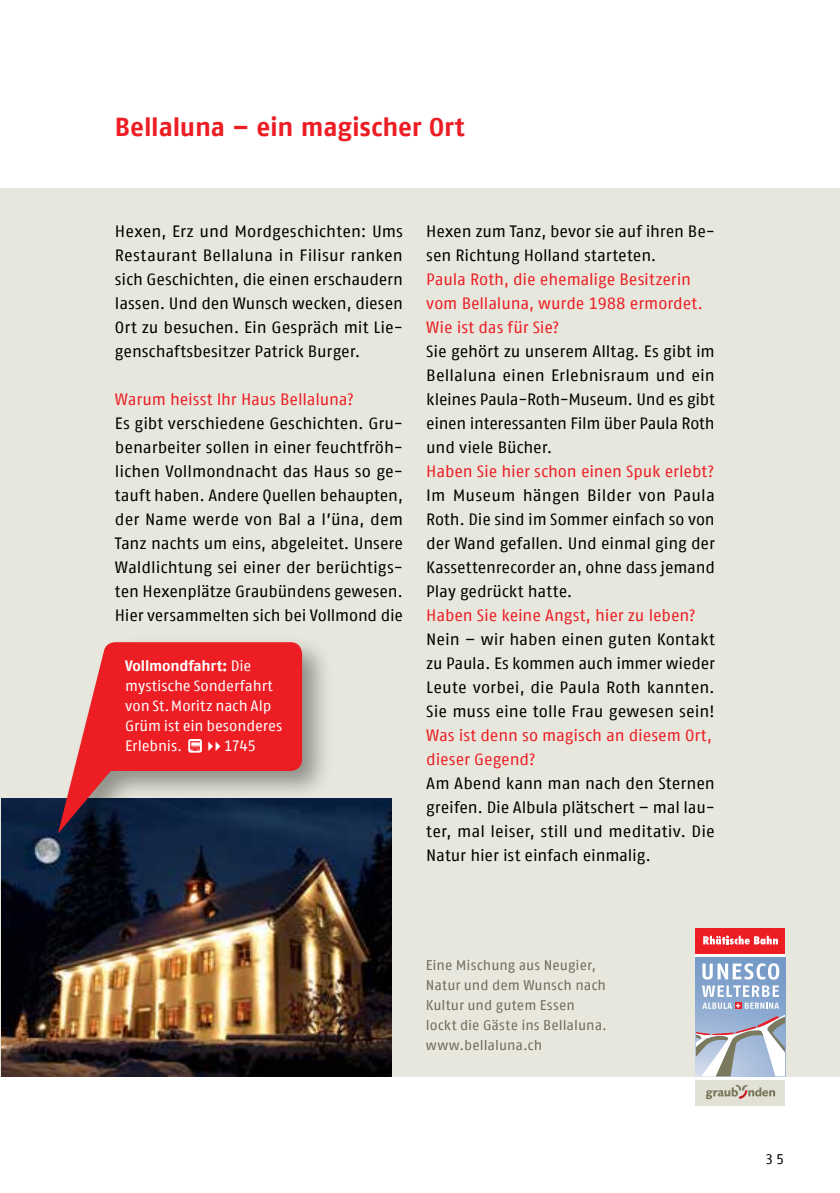
<style>
.page{position:relative;width:840px;height:1193px;background:#fff}
.page>*{position:absolute;margin:0;border:0;box-sizing:border-box;transform-origin:0 0}
.t1{font:700 26px "Fago Offc";letter-spacing:-.005em;color:#ed1d24}
.t2{font:16.4px/24px "Fago Offc";letter-spacing:-.005em;color:#000;text-align:justify}
.t3{font:16.4px/24px "Fago Offc";letter-spacing:-.01em;color:#ed1d24}
.t4{font:15px/20px "Fago Offc";letter-spacing:-.01em;color:#fff}
.t5{font:14px/20px "Fago Offc";letter-spacing:.005em;color:#6e6c59}
.t6{font:14px "Fago Offc";color:#000}
.s1{font-weight:700}
</style>
<div class="page">
<hr style="left:0;top:189px;width:2px;height:888px;background:#e7e7dd">
<div style="left:2px;top:189px;width:838px;height:888px;background:#e7e7dd"></div>
<img style="left:2px;top:799px;width:390px;height:278px">
<div style="left:53px;top:635px;width:280px;height:226px;background:#000;opacity:.38"></div>
<svg style="left:58px;top:642px;width:244px;height:192px;background:#be444c"></svg>
<div style="left:696px;top:928px;width:89px;height:29px;background:linear-gradient(to right,#fff,#fff)"></div>
<div style="left:696px;top:1076px;width:89px;height:30px;background:#fff"></div>
<div style="left:696px;top:957px;width:89px;height:119px;background:#799ec9"></div>
<div style="left:696px;top:1080px;width:89px;height:26px;background:#e2e1d6"></div>
<div style="left:696px;top:928px;width:89px;height:25px;background:#ed1d24"></div>
<svg style="left:706px;top:1085px;width:69px;height:14px"></svg>
<svg style="left:703px;top:936px;width:75px;height:8px"></svg>
<svg style="left:702px;top:963px;width:77px;height:16px"></svg>
<svg style="left:696px;top:985px;width:89px;height:91px;background:#aebacd"></svg>
<div style="left:188px;top:739px;width:14px;height:14px;background:#fff;border-radius:2px"></div>
<svg style="left:190px;top:741px;width:10px;height:10px"></svg>
<svg style="left:208px;top:742px;width:12px;height:9px"></svg>
<h1 class="t1" style="left:115px;top:112px;width:351px">Bellaluna – ein magischer Ort</h1>
<p class="t2" style="left:115px;top:219px;width:290px">Hexen, Erz und Mordgeschichten: Ums Restaurant Bellaluna in Filisur ranken sich Geschichten, die einen erschaudern lassen. Und den Wunsch wecken, diesen Ort zu besuchen. Ein Gespräch mit Lie&shy;genschaftsbesitzer Patrick Burger.</p>
<p class="t3" style="left:115px;top:387px;width:240px">Warum heisst Ihr Haus Bellaluna?</p>
<p class="t2" style="left:115px;top:411px;width:290px">Es gibt verschiedene Geschichten. Gru&shy;benarbeiter sollen in einer feuchtfröh&shy;lichen Vollmondnacht das Haus so ge&shy;tauft haben. Andere Quellen behaupten, der Name werde von Bal a l’üna, dem Tanz nachts um eins, abgeleitet. Unsere Waldlichtung sei einer der berüchtigs&shy;ten Hexenplätze Graubündens gewesen.<br>Hier versammelten sich bei Vollmond die</p>
<p class="t4" style="left:125px;top:656px;width:159px"><span class="s1">Vollmondfahrt:</span> Die mystische Sonderfahrt von St.Moritz nach Alp<br>Grüm ist ein besonderes<br>Erlebnis.</p>
<p class="t4" style="left:224px;top:736px;width:34px">1745</p>
<p class="t2" style="left:426px;top:219px;width:290px">Hexen zum Tanz, bevor sie auf ihren Be&shy;sen Richtung Holland starteten.</p>
<p class="t3" style="left:426px;top:267px;width:278px">Paula Roth, die ehemalige Besitzerin vom Bellaluna, wurde 1988 ermordet.<br>Wie ist das für Sie?</p>
<p class="t2" style="left:426px;top:339px;width:290px">Sie gehört zu unserem Alltag. Es gibt im Bellaluna einen Erlebnisraum und ein kleines Paula-Roth-Museum. Und es gibt einen interessanten Film über Paula Roth und viele Bücher.</p>
<p class="t3" style="left:426px;top:459px;width:289px">Haben Sie hier schon einen Spuk erlebt?</p>
<p class="t2" style="left:426px;top:483px;width:290px">Im Museum hängen Bilder von Paula Roth. Die sind im Sommer einfach so von der Wand gefallen. Und einmal ging der Kassettenrecorder an, ohne dass jemand Play gedrückt hatte.</p>
<p class="t3" style="left:426px;top:603px;width:271px">Haben Sie keine Angst, hier zu leben?</p>
<p class="t2" style="left:426px;top:627px;width:290px">Nein – wir haben einen guten Kontakt zu Paula. Es kommen auch immer wieder Leute vorbei, die Paula Roth kannten.<br>Sie muss eine tolle Frau gewesen sein!</p>
<p class="t3" style="left:426px;top:723px;width:287px">Was ist denn so magisch an diesem Ort, dieser Gegend?</p>
<p class="t2" style="left:426px;top:771px;width:290px">Am Abend kann man nach den Sternen greifen. Die Albula plätschert – mal lau&shy;ter, mal leiser, still und meditativ. Die Natur hier ist einfach einmalig.</p>
<p class="t5" style="left:426px;top:955px;width:183px">Eine Mischung aus Neugier,<br>Natur und dem Wunsch nach<br>Kultur und gutem Essen lockt die Gäste ins Bellaluna. www.bellaluna.ch</p>
<p class="t6" style="left:765px;top:1150px;width:20px">35</p>
</div>
